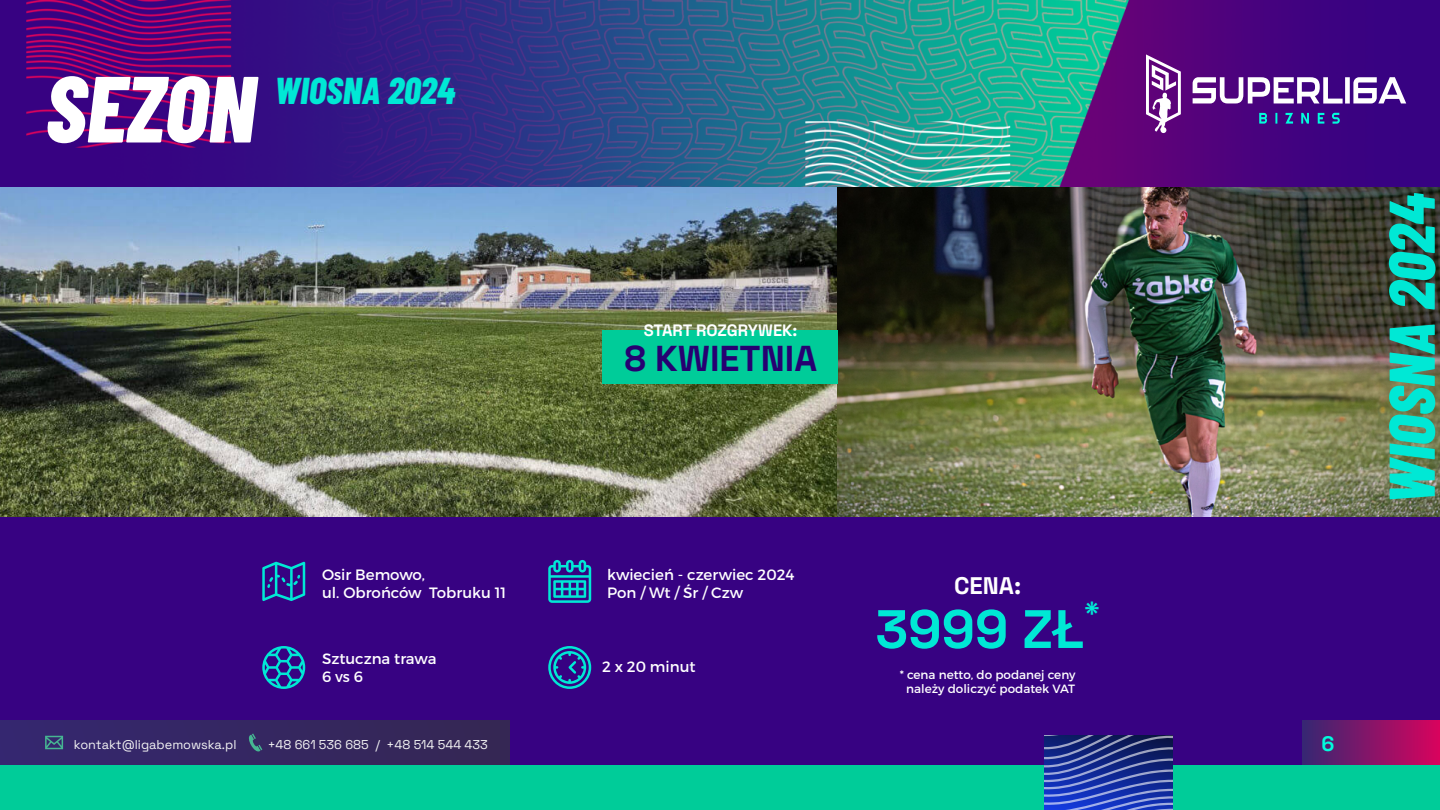
<style>
.page{position:relative;width:1440px;height:810px;background:#fff}
.page>*{position:absolute;margin:0;border:0;box-sizing:border-box;transform-origin:0 0}
.t1{font:italic 800 93.75px "Barlow Condensed";color:#fff}
.t2{font:italic 800 64.5px "Barlow Condensed";color:#00e8d5}
.t3{font:300 54px "Space Grotesk";color:#00e8d5}
.t4{font:italic 800 37.5px "Barlow Condensed";color:#00e8d5}
.t5{font:300 36px "Space Grotesk";color:#260071}
.t6{font:300 29.25px "Space Grotesk";color:#00e8d5}
.t7{font:300 24px "Space Grotesk";color:#fff}
.t8{font:300 21px "Space Grotesk";color:#01fcdc}
.t9{font:300 16.5px "Space Grotesk";letter-spacing:-.005em;color:#fff}
.t10{font:15px/18px "Montserrat";color:#fff}
.t11{font:300 12.75px "Space Grotesk";color:#f4f4f4}
.t12{font:12px/13.5px "Montserrat";color:#fff;text-align:center}
</style>
<div class="page">
<div style="left:0;top:720px;width:510px;height:45px;background:linear-gradient(to right,#352770,#352753)"></div>
<div style="left:1301px;top:720px;width:139px;height:45px;background:linear-gradient(to right,#342773,#d9025d)"></div>
<svg style="left:45px;top:736px;width:18px;height:13px"></svg>
<svg style="left:245px;top:734px;width:17px;height:20px"></svg>
<img style="left:0;top:0;width:1440px;height:517px">
<div style="left:0;top:517px;width:1440px;height:203px;background:#370282"></div>
<div style="left:1px;top:765px;width:1439px;height:45px;background:#0c9"></div>
<div style="left:510px;top:720px;width:791px;height:45px;background:#370282"></div>
<svg style="left:1044px;top:736px;width:129px;height:74px;background:#3348a1"></svg>
<svg style="left:548px;top:646px;width:43px;height:43px"></svg>
<svg style="left:548px;top:560px;width:43px;height:43px"></svg>
<svg style="left:262px;top:561px;width:43px;height:40px"></svg>
<svg style="left:262px;top:646px;width:43px;height:43px"></svg>
<div style="left:602px;top:330px;width:236px;height:54px;background:#0c9"></div>
<svg style="left:1259px;top:113px;width:81px;height:11px"></svg>
<svg style="left:1193px;top:77px;width:213px;height:27px"></svg>
<svg style="left:1146px;top:54px;width:35px;height:79px"></svg>
<h1 class="t1" style="left:45px;top:51px;width:212px">SEZON</h1>
<h3 class="t4" style="left:274px;top:67px;width:182px">WIOSNA 2024</h3>
<p class="t10" style="left:322px;top:566px;width:186px">Osir Bemowo,<br>ul. Obrońców Tobruku 11</p>
<p class="t10" style="left:322px;top:649px;width:116px">Sztuczna trawa<br>6 vs 6</p>
<p class="t9" style="left:644px;top:319px;width:155px">START ROZGRYWEK:</p>
<h3 class="t5" style="left:625px;top:332px;width:194px">8 KWIETNIA</h3>
<p class="t10" style="left:607px;top:566px;width:189px">kwiecień - czerwiec 2024<br>Pon / Wt / Śr / Czw</p>
<p class="t10" style="left:602px;top:658px;width:95px">2 x 20 minut</p>
<h3 class="t7" style="left:954px;top:568px;width:69px">CENA:</h3>
<h3 class="t3" style="left:875px;top:590px;width:210px">3999 ZŁ</h3>
<h3 class="t6" style="left:1084px;top:591px;width:17px">*</h3>
<p class="t12" style="left:900px;top:668px;width:177px">* cena netto, do podanej ceny należy doliczyć podatek VAT</p>
<p class="t11" style="left:74px;top:735px;width:164px">kontakt@ligabemowska.pl</p>
<p class="t11" style="left:268px;top:735px;width:222px">+48 661 536 685 / +48 514 544 433</p>
<h3 class="t8" style="left:1321px;top:728px;width:14px">6</h3>
<h2 class="t2" style="left:1372px;top:505px;width:313px;rotate:-90deg">WIOSNA 2024</h2>
</div>
